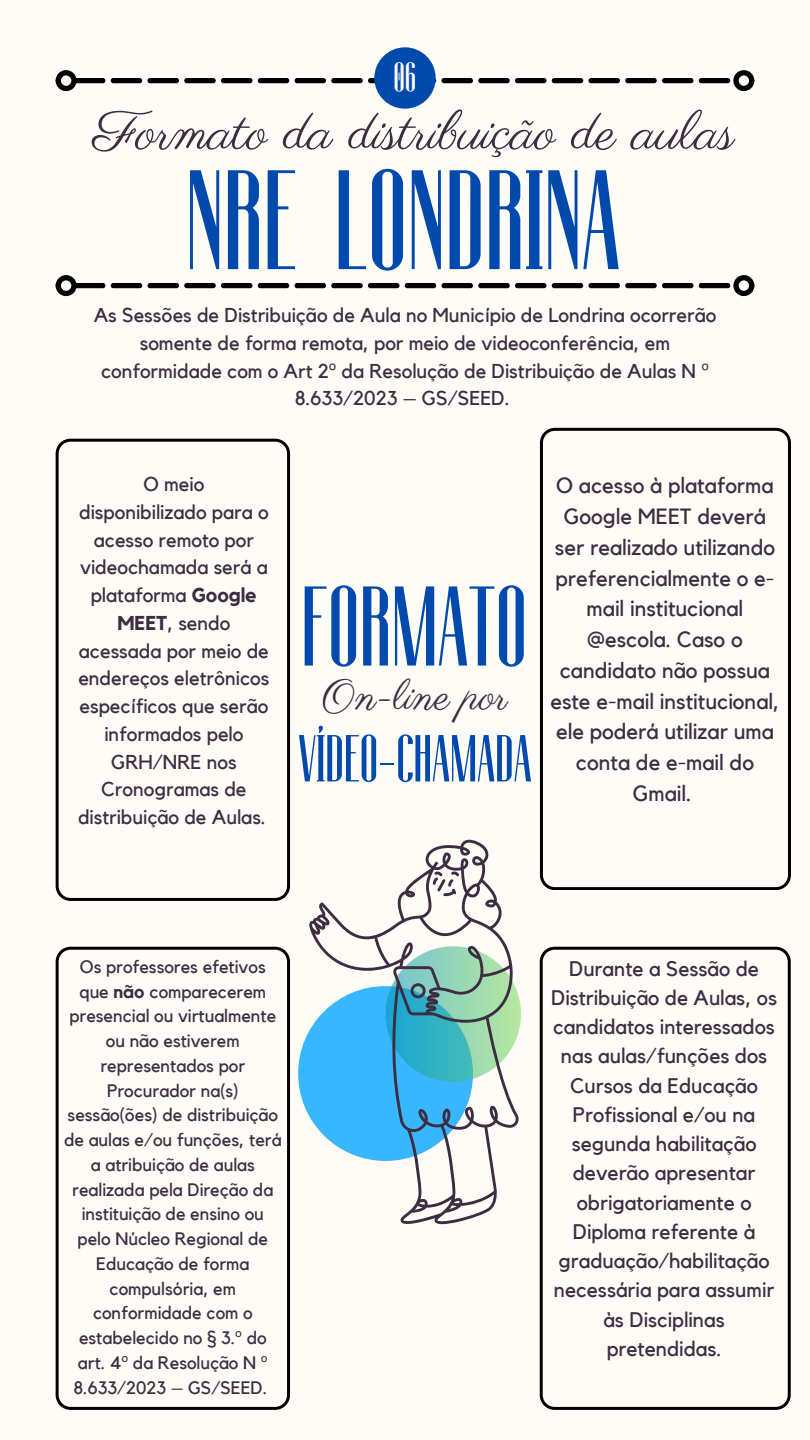
<style>
.page{position:relative;width:810px;height:1440px;background:#fffbf7}
.page>*{position:absolute;margin:0;border:0;box-sizing:border-box;transform-origin:0 0}
.t1{font:145px "Fontuna";color:#004aad}
.t2{font:116px "Fontuna";color:#004aad}
.t3{font:68px "Fontuna";color:#004aad}
.t4{font:55px "Parisienne";color:#3c2d40}
.t5{font:43px "Parisienne";color:#3c2d40}
.t6{font:42.1px "Fontuna";color:#fffbf7}
.t7{font:22px/30.8px "Kollektif";color:#3c2d40;text-align:center}
.t8{font:21px/29.2px "Kollektif";color:#3c2d40;text-align:center}
.t9{font:20px/27.8px "Kollektif";color:#3c2d40;text-align:center}
.t10{font:18px/24.8px "Kollektif";color:#3c2d40;text-align:center}
.s1{font-family:"Noto Sans"}
.s2{font-weight:700}
</style>
<div class="page">
<svg style="left:77px;top:78px;width:653px;height:5px;background:#2b2a29"></svg>
<div style="left:56px;top:70px;width:21px;height:21px;border:5px solid #000;border-radius:50%"></div>
<div style="left:733px;top:70px;width:21px;height:21px;border:5px solid #000;border-radius:50%"></div>
<svg style="left:77px;top:283px;width:653px;height:5px;background:#292828"></svg>
<div style="left:56px;top:275px;width:21px;height:21px;border:5px solid #000;border-radius:50%"></div>
<div style="left:733px;top:275px;width:21px;height:21px;border:5px solid #000;border-radius:50%"></div>
<div style="left:374px;top:47px;width:62px;height:62px;background:#004aad;border-radius:50%"></div>
<div style="left:298px;top:986px;width:175px;height:175px;background:#38b6ff;border-radius:50%"></div>
<svg style="left:309px;top:839px;width:210px;height:385px"></svg>
<svg style="left:56px;top:439px;width:234px;height:462px"></svg>
<svg style="left:56px;top:947px;width:234px;height:463px"></svg>
<svg style="left:540px;top:428px;width:251px;height:462px"></svg>
<svg style="left:540px;top:947px;width:251px;height:463px"></svg>
<h1 class="t6" style="left:393px;top:55px;width:25px">06</h1>
<h4 class="t4" style="left:93px;top:98px;width:643px">Formato da distribuição de aulas</h4>
<p class="t1" style="left:186px;top:146px;width:436px">NRE LONDRINA</p>
<h6 class="t9" style="left:94px;top:302px;width:624px">As Sessões de Distribuição de Aula no Município de Londrina ocorrerão somente de forma remota, por meio de videoconferência, em conformidade com o Art 2<span class="s1">º</span> da Resolução de Distribuição de Aulas N <span class="s1">º </span>8.633/2023 – GS/SEED.</h6>
<h5 class="t9" style="left:78px;top:471px;width:193px">O meio disponibilizado para o acesso remoto por videochamada será a plataforma <span class="s2">Google<br>MEET</span>, sendo acessada por meio de endereços eletrônicos específicos que serão informados pelo<br>GRH/NRE nos<br>Cronogramas de distribuição de Aulas.</h5>
<h6 class="t2" style="left:301px;top:567px;width:228px">FORMATO</h6>
<h6 class="t5" style="left:322px;top:669px;width:187px">On-line por</h6>
<h2 class="t3" style="left:298px;top:724px;width:235px">VÍDEO-CHAMADA</h2>
<p class="t7" style="left:550px;top:471px;width:231px">O acesso à plataforma<br>Google MEET deverá ser realizado utilizando preferencialmente o e&shy;mail institucional @escola. Caso o candidato não possua este e-mail institucional, ele poderá utilizar uma conta de e-mail do<br>Gmail.</p>
<h3 class="t10" style="left:64px;top:955px;width:219px">Os professores efetivos que <span class="s2">não</span> comparecerem presencial ou virtualmente ou não estiverem representados por<br>Procurador na(s) sessão(ões) de distribuição de aulas e/ou funções, terá a atribuição de aulas realizada pela Direção da instituição de ensino ou pelo Núcleo Regional de<br>Educação de forma compulsória, em conformidade com o estabelecido no § 3.<span class="s1">º</span> do art. 4<span class="s1">º</span> da Resolução N <span class="s1">º<br></span>8.633/2023 – GS/SEED.</h3>
<p class="t8" style="left:551px;top:954px;width:227px">Durante a Sessão de<br>Distribuição de Aulas, os candidatos interessados nas aulas/funções dos<br>Cursos da Educação<br>Profissional e/ou na segunda habilitação deverão apresentar obrigatoriamente o<br>Diploma referente à graduação/habilitação necessária para assumir às Disciplinas pretendidas.</p>
</div>
